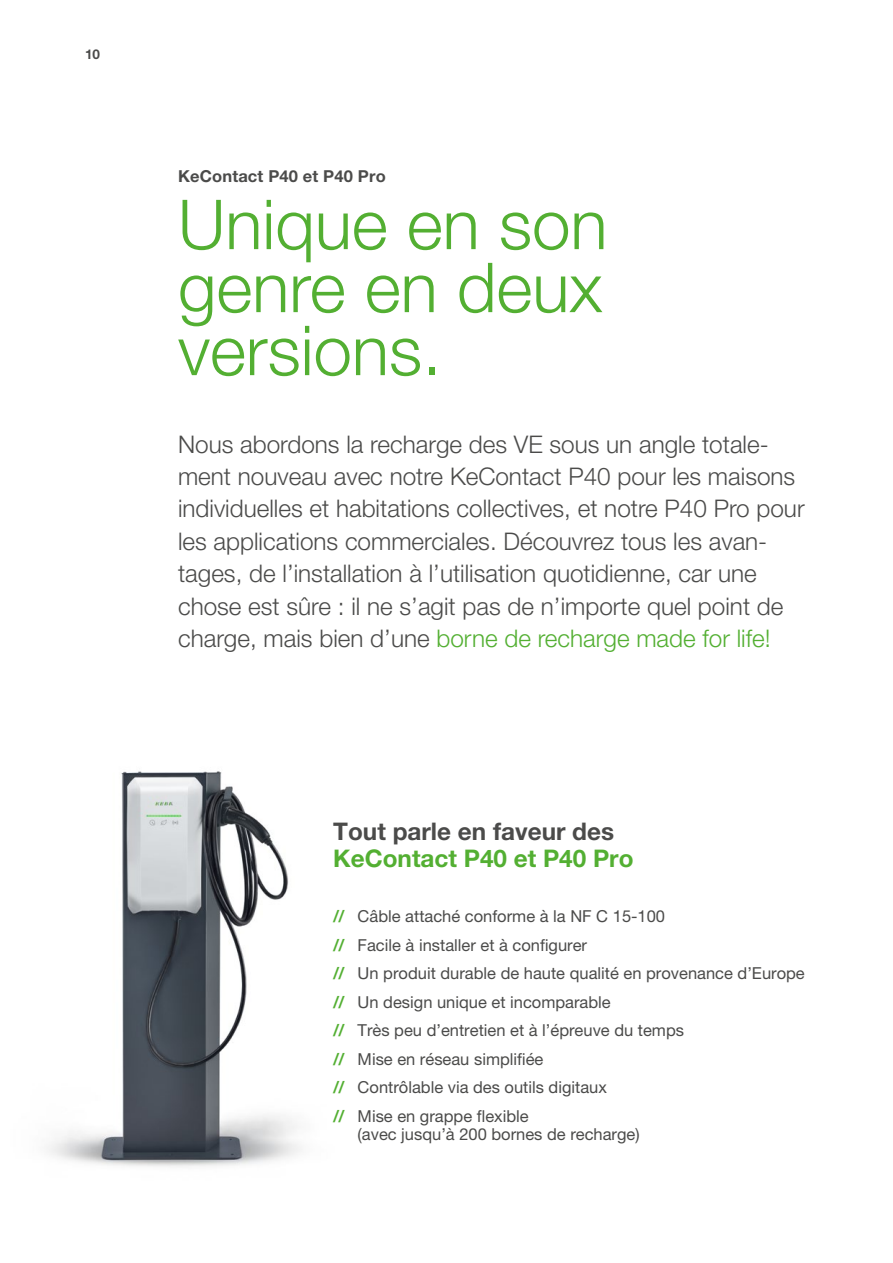
<style>
.page{position:relative;width:893px;height:1263px;background:#fff}
.page>*{position:absolute;margin:0;border:0;box-sizing:border-box;transform-origin:0 0}
.t1{font:300 69px/63px "Helvetica Neue LT Pro";color:#53af32;text-align:justify}
.t2{font:300 24.3px/32.4px "Helvetica Neue LT Pro";color:#4b4b4a}
.t3{font:700 24.3px "Helvetica Neue LT Pro";color:#4b4b4a}
.t4{font:700 24.3px "Helvetica Neue LT Pro";color:#53af32}
.t5{font:16.5px/28.5px "Helvetica Neue LT Pro";color:#4b4b4a}
.t6{font:700 16.5px "Helvetica Neue LT Pro";letter-spacing:.01em;color:#4b4b4a}
.t7{font:700 13.5px "Helvetica Neue LT Pro";color:#4b4b4a}
.s1{color:#53af32}
.s2{font-weight:700;color:#53af32}
</style>
<div class="page">
<img style="left:47px;top:771px;width:255px;height:396px">
<p class="t7" style="left:85px;top:45px;width:17px">10</p>
<p class="t6" style="left:178px;top:166px;width:209px">KeContact P40 et P40 Pro</p>
<h1 class="t1" style="left:178px;top:192px;width:431px">Unique en son genre en deux versions.</h1>
<p class="t2" style="left:178px;top:427px;width:628px">Nous abordons la recharge des VE sous un angle totale&shy;ment nouveau avec notre KeContact P40 pour les maisons individuelles et habitations collectives, et notre P40 Pro pour les applications commerciales. Découvrez tous les avan&shy;tages, de l’installation à l’utilisation quotidienne, car une chose est sûre : il ne s’agit pas de n’importe quel point de charge, mais bien d’une <span class="s1">borne de recharge made for life!</span></p>
<p class="t3" style="left:333px;top:816px;width:282px">Tout parle en faveur des</p>
<p class="t4" style="left:333px;top:843px;width:302px">KeContact P40 et P40 Pro</p>
<p class="t5" style="left:333px;top:902px;width:473px"><span class="s2">//</span> Câble attaché conforme à la NF C 15-100<br><span class="s2">//</span> Facile à installer et à configurer<br><span class="s2">//</span> Un produit durable de haute qualité en provenance d’Europe <span class="s2">//</span> Un design unique et incomparable<br><span class="s2">//</span> Très peu d’entretien et à l’épreuve du temps<br><span class="s2">//</span> Mise en réseau simplifiée<br><span class="s2">//</span> Contrôlable via des outils digitaux<br><span class="s2">//</span> Mise en grappe flexible</p>
<p class="t5" style="left:358px;top:1119px;width:284px">(avec jusqu’à 200 bornes de recharge)</p>
</div>
